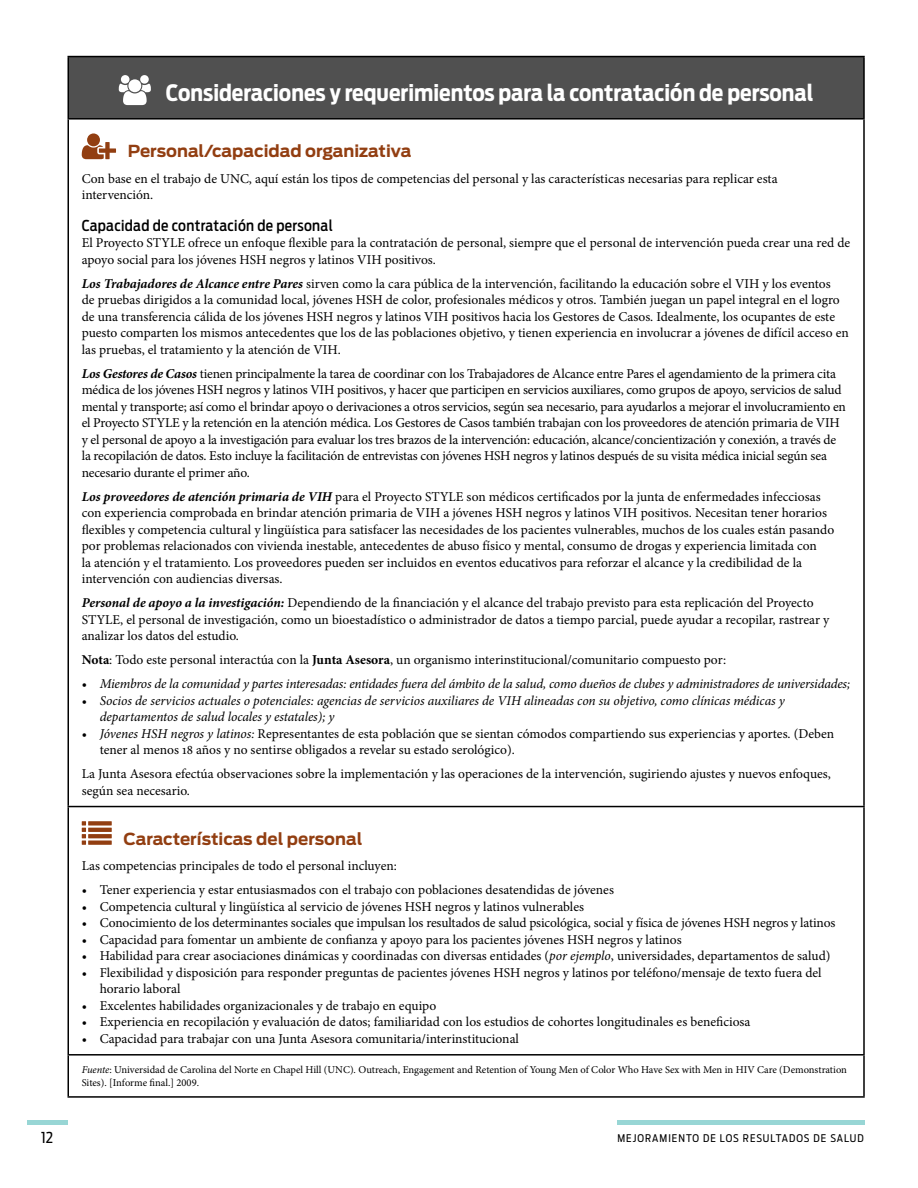
<style>
.page{position:relative;width:918px;height:1188px;background:#fff}
.page>*{position:absolute;margin:0;border:0;box-sizing:border-box;transform-origin:0 0}
.table-step_title{font:700 22.5px "Antenna Cond";color:#fff}
.Table_text{font:700 16.5px "Antenna";color:#923e11}
.Staffing_head{font:700 16.5px "Antenna";color:#923e11}
.t1{font:500 15px "Antenna Cond";letter-spacing:.02em;color:#000}
.t2{font:15px "Antenna Cond";color:#000}
.Table_text-2{font:13.5px/16.5px "Minion Pro";letter-spacing:-.005em;color:#000}
.t3{font:italic 13.5px/16.5px "Minion Pro";letter-spacing:-.01em;color:#000}
.source{font:10.5px/13.5px "Minion Pro";letter-spacing:-.005em;color:#000}
.t4{font:10.5px "Antenna Cond";letter-spacing:.1em;color:#000}
.s1{font-weight:700;font-style:italic}
.s2{font-weight:700}
.s3{font-style:normal}
.s4{font-style:italic}
</style>
<div class="page">
<div style="left:27px;top:1120px;width:41px;height:5px;background:#98d6d5"></div>
<div style="left:617px;top:1120px;width:247px;height:5px;background:#98d6d5"></div>
<div style="left:68px;top:57px;width:796px;height:62px;background:#505050"></div>
<hr style="left:68px;top:56px;width:797px;height:1px;background:#000">
<hr style="left:68px;top:57px;width:1px;height:61px;background:#000">
<hr style="left:863px;top:57px;width:2px;height:61px;background:#000">
<hr style="left:68px;top:118px;width:797px;height:2px;background:#000">
<hr style="left:68px;top:120px;width:1px;height:686px;background:#000">
<hr style="left:863px;top:120px;width:2px;height:686px;background:#000">
<hr style="left:68px;top:806px;width:797px;height:1px;background:#000">
<hr style="left:68px;top:807px;width:1px;height:247px;background:#000">
<hr style="left:863px;top:807px;width:2px;height:247px;background:#000">
<hr style="left:68px;top:1054px;width:797px;height:2px;background:#000">
<hr style="left:68px;top:1056px;width:1px;height:40px;background:#000">
<hr style="left:863px;top:1056px;width:2px;height:40px;background:#000">
<hr style="left:68px;top:1096px;width:797px;height:2px;background:#000">
<svg style="left:119px;top:75px;width:32px;height:30px"></svg>
<svg style="left:82px;top:133px;width:34px;height:26px"></svg>
<svg style="left:82px;top:821px;width:30px;height:24px"></svg>
<p class="table-step_title" style="left:166px;top:79px;width:649px">Consideraciones y requerimientos para la contratación de personal</p>
<p class="Table_text" style="left:128px;top:141px;width:285px">Personal/capacidad organizativa</p>
<p class="Table_text-2" style="left:82px;top:170px;width:697px">Con base en el trabajo de UNC, aquí están los tipos de competencias del personal y las características necesarias para replicar esta intervención.</p>
<h4 class="t1" style="left:82px;top:216px;width:252px">Capacidad de contratación de personal</h4>
<p class="Table_text-2" style="left:82px;top:235px;width:770px">El Proyecto STYLE ofrece un enfoque flexible para la contratación de personal, siempre que el personal de intervención pueda crear una red de apoyo social para los jóvenes HSH negros y latinos VIH positivos.</p>
<p class="Table_text-2" style="left:82px;top:275px;width:769px"><span class="s1">Los Trabajadores de Alcance entre Pares</span> sirven como la cara pública de la intervención, facilitando la educación sobre el VIH y los eventos<br>de pruebas dirigidos a la comunidad local, jóvenes HSH de color, profesionales médicos y otros. También juegan un papel integral en el logro de una transferencia cálida de los jóvenes HSH negros y latinos VIH positivos hacia los Gestores de Casos. Idealmente, los ocupantes de este puesto comparten los mismos antecedentes que los de las poblaciones objetivo, y tienen experiencia en involucrar a jóvenes de difícil acceso en las pruebas, el tratamiento y la atención de VIH.</p>
<p class="Table_text-2" style="left:82px;top:365px;width:766px"><span class="s1">Los Gestores de Casos</span> tienen principalmente la tarea de coordinar con los Trabajadores de Alcance entre Pares el agendamiento de la primera cita médica de los jóvenes HSH negros y latinos VIH positivos, y hacer que participen en servicios auxiliares, como grupos de apoyo, servicios de salud mental y transporte; así como el brindar apoyo o derivaciones a otros servicios, según sea necesario, para ayudarlos a mejorar el involucramiento en el Proyecto STYLE y la retención en la atención médica. Los Gestores de Casos también trabajan con los proveedores de atención primaria de VIH y el personal de apoyo a la investigación para evaluar los tres brazos de la intervención: educación, alcance/concientización y conexión, a través de la recopilación de datos. Esto incluye la facilitación de entrevistas con jóvenes HSH negros y latinos después de su visita médica inicial según sea necesario durante el primer año.</p>
<p class="Table_text-2" style="left:82px;top:488px;width:754px"><span class="s1">Los proveedores de atención primaria de VIH</span> para el Proyecto STYLE son médicos certificados por la junta de enfermedades infecciosas con experiencia comprobada en brindar atención primaria de VIH a jóvenes HSH negros y latinos VIH positivos. Necesitan tener horarios flexibles y competencia cultural y lingüística para satisfacer las necesidades de los pacientes vulnerables, muchos de los cuales están pasando por problemas relacionados con vivienda inestable, antecedentes de abuso físico y mental, consumo de drogas y experiencia limitada con<br>la atención y el tratamiento. Los proveedores pueden ser incluidos en eventos educativos para reforzar el alcance y la credibilidad de la intervención con audiencias diversas.</p>
<p class="Table_text-2" style="left:82px;top:595px;width:749px"><span class="s1">Personal de apoyo a la investigación:</span> Dependiendo de la financiación y el alcance del trabajo previsto para esta replicación del Proyecto<br>STYLE, el personal de investigación, como un bioestadístico o administrador de datos a tiempo parcial, puede ayudar a recopilar, rastrear y analizar los datos del estudio.</p>
<p class="Table_text-2" style="left:82px;top:652px;width:646px"><span class="s2">Nota</span>: Todo este personal interactúa con la <span class="s2">Junta Asesora</span>, un organismo interinstitucional/comunitario compuesto por:</p>
<p class="t3" style="left:82px;top:675px;width:770px"><span class="s3">•</span> Miembros de la comunidad y partes interesadas: entidades fuera del ámbito de la salud, como dueños de clubes y administradores de universidades;</p>
<p class="t3" style="left:100px;top:692px;width:687px;text-indent:-18px"><span class="s3">•</span> Socios de servicios actuales o potenciales: agencias de servicios auxiliares de VIH alineadas con su objetivo, como clínicas médicas y departamentos de salud locales y estatales); y</p>
<p class="Table_text-2" style="left:100px;top:725px;width:736px;text-indent:-18px">• <span class="s4">Jóvenes HSH negros y latinos:</span> Representantes de esta población que se sientan cómodos compartiendo sus experiencias y aportes. (Deben tener al menos 18 años y no sentirse obligados a revelar su estado serológico).</p>
<p class="Table_text-2" style="left:82px;top:766px;width:751px">La Junta Asesora efectúa observaciones sobre la implementación y las operaciones de la intervención, sugiriendo ajustes y nuevos enfoques, según sea necesario.</p>
<p class="Staffing_head" style="left:123px;top:829px;width:240px">Características del personal</p>
<p class="Table_text-2" style="left:82px;top:858px;width:317px">Las competencias principales de todo el personal incluyen:</p>
<p class="Table_text-2" style="left:82px;top:882px;width:534px">• Tener experiencia y estar entusiasmados con el trabajo con poblaciones desatendidas de jóvenes</p>
<p class="Table_text-2" style="left:82px;top:898px;width:504px">• Competencia cultural y lingüística al servicio de jóvenes HSH negros y latinos vulnerables</p>
<p class="Table_text-2" style="left:82px;top:915px;width:755px">• Conocimiento de los determinantes sociales que impulsan los resultados de salud psicológica, social y física de jóvenes HSH negros y latinos</p>
<p class="Table_text-2" style="left:82px;top:931px;width:602px">• Capacidad para fomentar un ambiente de confianza y apoyo para los pacientes jóvenes HSH negros y latinos</p>
<p class="Table_text-2" style="left:82px;top:948px;width:750px">• Habilidad para crear asociaciones dinámicas y coordinadas con diversas entidades (<span class="s4">por ejemplo</span>, universidades, departamentos de salud)</p>
<p class="Table_text-2" style="left:100px;top:964px;width:723px;text-indent:-18px">• Flexibilidad y disposición para responder preguntas de pacientes jóvenes HSH negros y latinos por teléfono/mensaje de texto fuera del horario laboral</p>
<p class="Table_text-2" style="left:82px;top:997px;width:356px">• Excelentes habilidades organizacionales y de trabajo en equipo</p>
<p class="Table_text-2" style="left:82px;top:1014px;width:670px">• Experiencia en recopilación y evaluación de datos; familiaridad con los estudios de cohortes longitudinales es beneficiosa</p>
<p class="Table_text-2" style="left:82px;top:1030px;width:439px">• Capacidad para trabajar con una Junta Asesora comunitaria/interinstitucional</p>
<p class="source" style="left:82px;top:1063px;width:767px"><span class="s4">Fuente</span>: Universidad de Carolina del Norte en Chapel Hill (UNC). Outreach, Engagement and Retention of Young Men of Color Who Have Sex with Men in HIV Care (Demonstration<br>Sites). [Informe final.] 2009.</p>
<p class="t2" style="left:41px;top:1128px;width:13px">12</p>
<p class="t4" style="left:617px;top:1132px;width:248px">MEJORAMIENTO DE LOS RESULTADOS DE SALUD</p>
</div>
